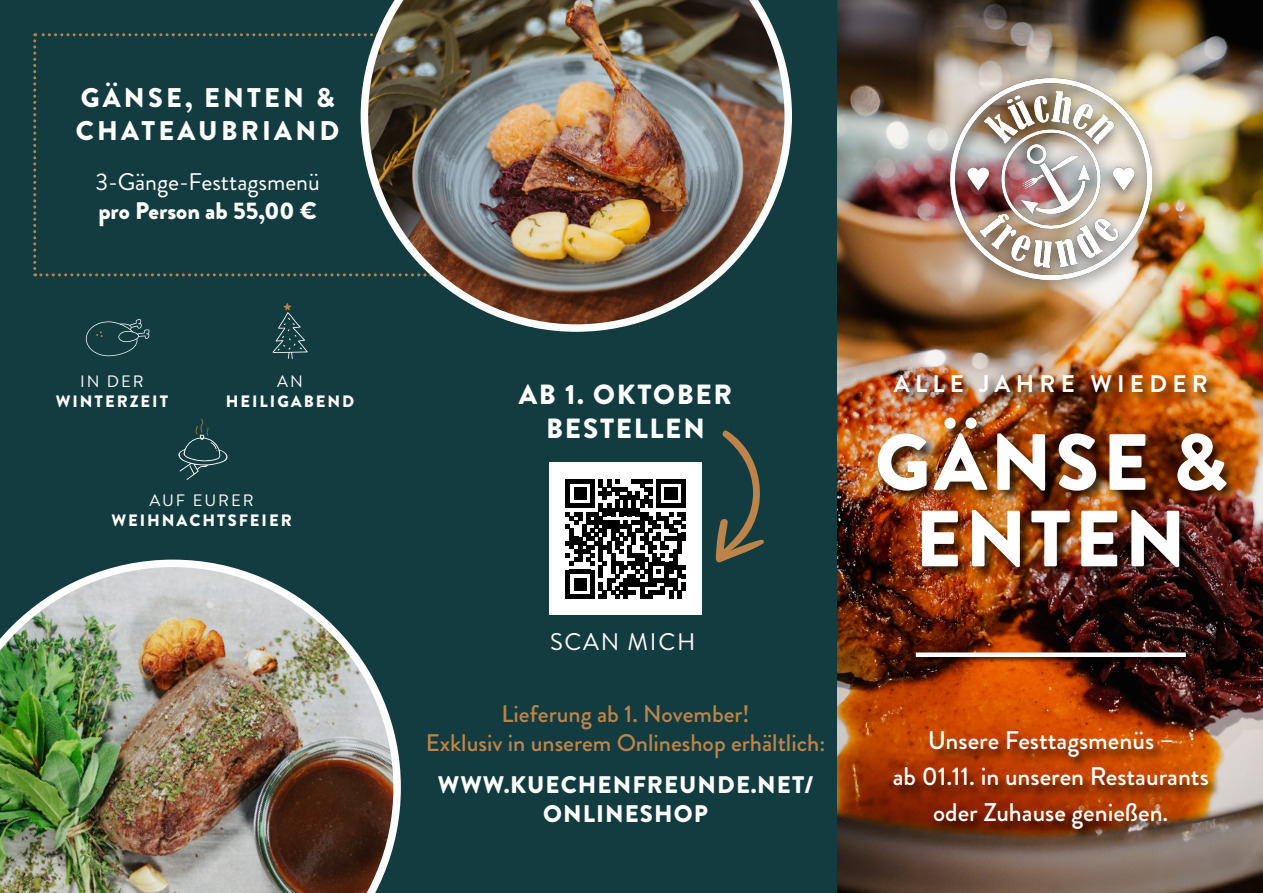
<style>
.page{position:relative;width:1263px;height:893px;background:#133c40}
.page>*{position:absolute;margin:0;border:0;box-sizing:border-box;transform-origin:0 0}
.t1{font:900 79.5px/76.5px "Brandon Grotesque";letter-spacing:.045em;color:#fff;text-align:center}
.t2{font:900 27.75px/34.5px "Brandon Grotesque";letter-spacing:.065em;color:#fff;text-align:center}
.t3{font:900 27px/32.4px "Brandon Grotesque";letter-spacing:.12em;color:#fff}
.t4{font:500 25.5px/36px "Brandon Grotesque";color:#fff;text-align:center}
.t5{font:500 24px/28.8px "Brandon Grotesque";color:#bc844a;text-align:center}
.t6{font:900 24px/28.8px "Brandon Grotesque";letter-spacing:.045em;color:#fff;text-align:center}
.t7{font:24px "Brandon Grotesque";color:#fff}
.t8{font:900 24px "Brandon Grotesque";color:#fff}
.t9{font:700 24px "Brandon Grotesque";letter-spacing:.22em;color:#fff}
.t10{font:24px "Brandon Grotesque";letter-spacing:.07em;color:#fff}
.t11{font:900 16.5px "Brandon Grotesque";letter-spacing:.12em;color:#fff}
.t12{font:16.5px "Brandon Grotesque";letter-spacing:.12em;color:#fff}
</style>
<div class="page">
<img style="left:838px;top:0;width:425px;height:893px">
<div style="left:875px;top:373px;width:365px;height:469px;background:#000;opacity:.75"></div>
<img style="left:0;top:560px;width:401px;height:333px">
<svg style="left:272px;top:303px;width:36px;height:56px"></svg>
<svg style="left:86px;top:319px;width:64px;height:37px"></svg>
<svg style="left:178px;top:419px;width:50px;height:61px"></svg>
<div style="left:914px;top:651px;width:278px;height:12px;background:#000;opacity:.75"></div>
<div style="left:916px;top:652px;width:270px;height:5px;background:#fff"></div>
<svg style="left:33px;top:33px;width:328px;height:243px"></svg>
<img style="left:361px;top:0;width:431px;height:332px">
<div style="left:549px;top:462px;width:153px;height:153px;background:#fff"></div>
<svg style="left:566px;top:479px;width:119px;height:120px"></svg>
<svg style="left:716px;top:430px;width:48px;height:133px"></svg>
<div style="left:936px;top:69px;width:229px;height:228px;background:#000;opacity:.75"></div>
<img style="left:951px;top:79px;width:200px;height:200px">
<p class="t3" style="left:76px;top:82px;width:265px">GÄNSE, ENTEN &amp;<br>CHATEAUBRIAND</p>
<p class="t7" style="left:95px;top:165px;width:226px">3-Gänge-Festtagsmenü</p>
<p class="t8" style="left:98px;top:194px;width:220px">pro Person ab 55,00 €</p>
<p class="t12" style="left:80px;top:370px;width:65px">IN DER</p>
<p class="t11" style="left:56px;top:389px;width:114px">WINTERZEIT</p>
<p class="t12" style="left:277px;top:370px;width:27px">AN</p>
<p class="t11" style="left:226px;top:389px;width:130px">HEILIGABEND</p>
<p class="t12" style="left:149px;top:489px;width:106px">AUF EURER</p>
<p class="t11" style="left:111px;top:509px;width:182px">WEIHNACHTSFEIER</p>
<p class="t2" style="left:519px;top:377px;width:215px">AB 1. OKTOBER<br>BESTELLEN</p>
<p class="t10" style="left:550px;top:626px;width:147px">SCAN MICH</p>
<p class="t5" style="left:426px;top:700px;width:401px">Lieferung ab 1. November!<br>Exklusiv in unserem Onlineshop erhältlich:</p>
<p class="t6" style="left:438px;top:771px;width:377px">WWW.KUECHENFREUNDE.NET/<br>ONLINESHOP</p>
<p class="t9" style="left:894px;top:367px;width:315px">ALLE JAHRE WIEDER</p>
<h1 class="t1" style="left:875px;top:425px;width:354px">GÄNSE &amp;<br>ENTEN</h1>
<p class="t4" style="left:893px;top:723px;width:317px">Unsere Festtagsmenüs –<br>ab 01.11. in unseren Restaurants oder Zuhause genießen.</p>
</div>
